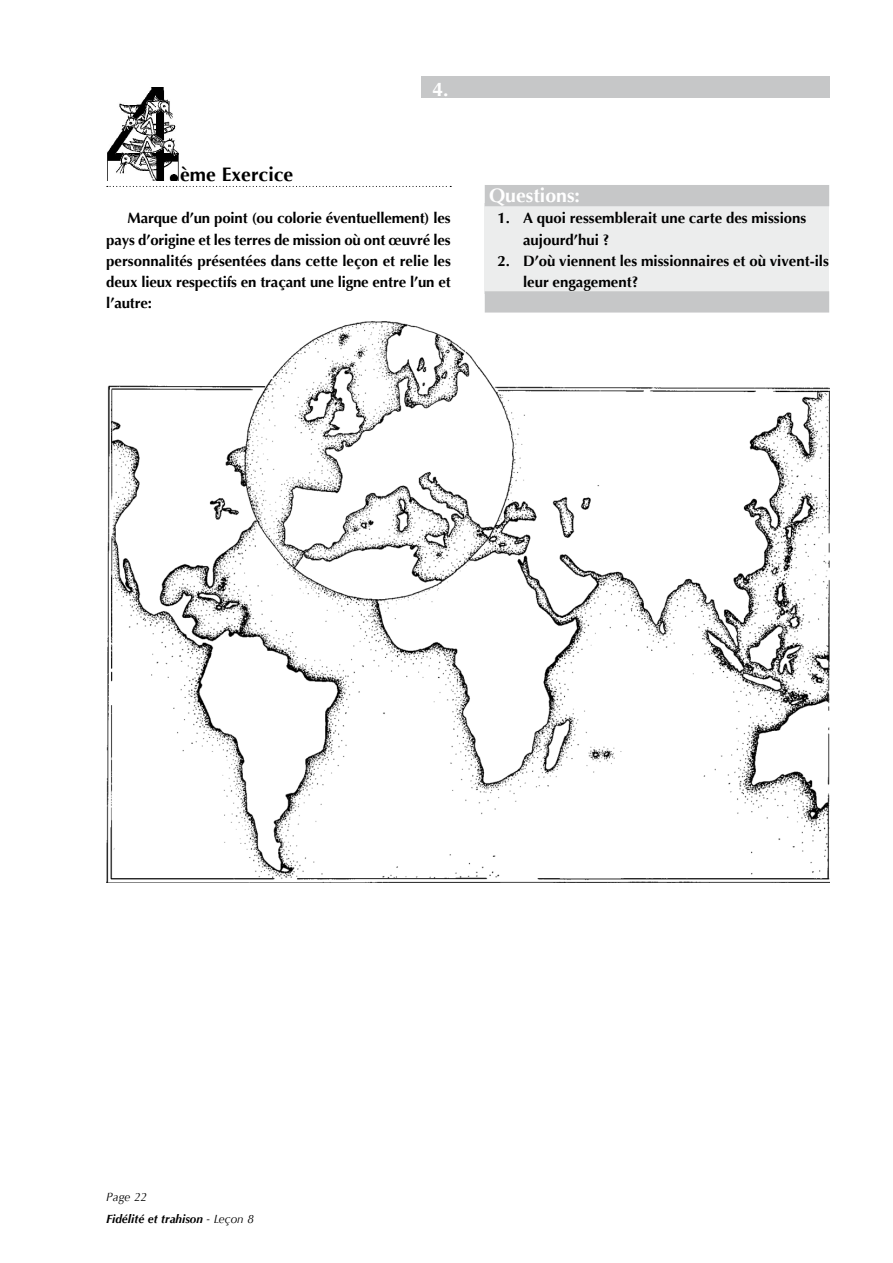
<style>
.page{position:relative;width:893px;height:1263px;background:#fff}
.page>*{position:absolute;margin:0;border:0;box-sizing:border-box;transform-origin:0 0}
.t1{font:700 19.5px "Optima";color:#fff}
.t2{font:700 19.5px "Optima";color:#000}
.t3{font:700 15px/21.3px "Optima";color:#000}
.t4{font:italic 700 12px/21.3px "Optima";color:#000}
.s1{font-weight:400}
</style>
<div class="page">
<div style="left:485px;top:203px;width:344px;height:90px;background:#eceded"></div>
<div style="left:421px;top:77px;width:408px;height:21px;background:#c6c7c8"></div>
<svg style="left:107px;top:186px;width:344px;height:1px"></svg>
<div style="left:485px;top:185px;width:344px;height:21px;background:#c6c7c8"></div>
<div style="left:485px;top:291px;width:344px;height:22px;background:#c6c7c8"></div>
<img style="left:107px;top:87px;width:71px;height:94px">
<img style="left:106px;top:321px;width:723px;height:561px">
<h1 class="t1" style="left:432px;top:78px;width:18px">4.</h1>
<h1 class="t2" style="left:180px;top:163px;width:115px">ème Exercice</h1>
<p class="t3" style="left:106px;top:208px;width:346px;text-align:justify;text-indent:21px">Marque d’un point (ou colorie éventuellement) les pays d’origine et les terres de mission où ont œuvré les personnalités présentées dans cette leçon et relie les deux lieux respectifs en traçant une ligne entre l’un et l’autre:</p>
<h1 class="t1" style="left:489px;top:184px;width:93px">Questions:</h1>
<p class="t3" style="left:523px;top:208px;width:285px;text-indent:-26px">1. A quoi ressemblerait une carte des missions aujourd’hui ?</p>
<p class="t3" style="left:523px;top:250px;width:307px;text-indent:-26px">2. D’où viennent les missionnaires et où vivent-ils leur engagement?</p>
<p class="t4" style="left:106px;top:1186px;width:149px"><span class="s1">Page 22<br></span>Fidélité et trahison <span class="s1">- Leçon 8</span></p>
</div>
